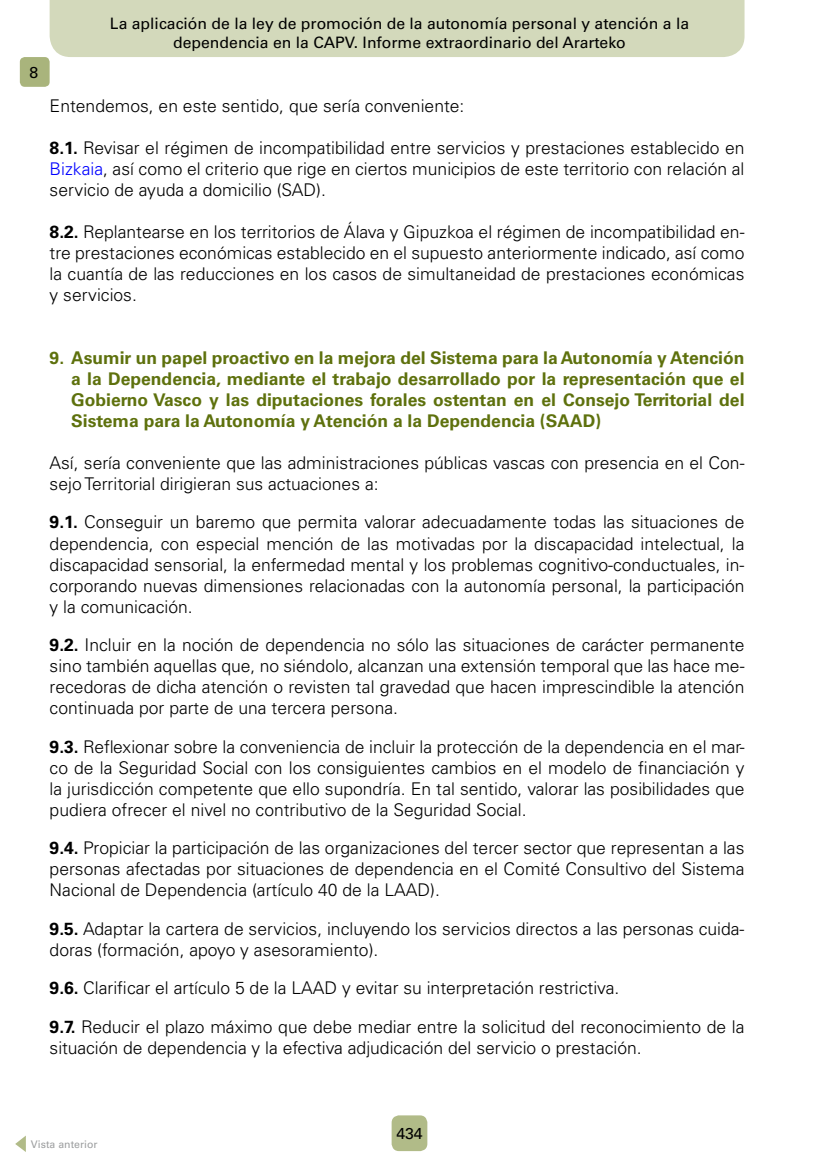
<style>
.page{position:relative;width:819px;height:1166px;background:#fff}
.page>*{position:absolute;margin:0;border:0;box-sizing:border-box;transform-origin:0 0}
.t1{font:300 17.5px/21px "Univers LT Std";color:#000;text-align:justify}
.t2{font:700 17.5px/21px "Univers LT Std";color:#5e710d;text-align:justify}
.t3{font:15.75px/18.9px "Univers LT Std";color:#000;text-align:center}
.t4{font:10.5px "Univers LT Std";color:#9c9e9f}
.s1{font-weight:700}
.s2{color:#00f}
</style>
<div class="page">
<div style="left:50px;top:0;width:694px;height:57px;background:#d3d9bb"></div>
<div style="left:20px;top:57px;width:30px;height:30px;background:#a9b47c;border-radius:5px"></div>
<div style="left:391px;top:1115px;width:36px;height:36px;background:#b1bb88;border-radius:7px"></div>
<svg style="left:15px;top:1135px;width:11px;height:17px"></svg>
<p class="t3" style="left:29px;top:63px;width:10px">8</p>
<p class="t3" style="left:110px;top:14px;width:580px">La aplicación de la ley de promoción de la autonomía personal y atención a la dependencia en la CAPV. Informe extraordinario del Ararteko</p>
<p class="t1" style="left:50px;top:95px;width:416px">Entendemos, en este sentido, que sería conveniente:</p>
<p class="t1" style="left:50px;top:137px;width:696px"><span class="s1">8.1.</span> Revisar el régimen de incompatibilidad entre servicios y prestaciones establecido en <span class="s2">Bizkaia</span>, así como el criterio que rige en ciertos municipios de este territorio con relación al servicio de ayuda a domicilio (SAD).</p>
<p class="t1" style="left:50px;top:221px;width:696px"><span class="s1">8.2.</span> Replantearse en los territorios de Álava y Gipuzkoa el régimen de incompatibilidad en&shy;tre prestaciones económicas establecido en el supuesto anteriormente indicado, así como la cuantía de las reducciones en los casos de simultaneidad de prestaciones económicas y servicios.</p>
<p class="t2" style="left:71px;top:347px;width:675px;text-indent:-22px">9. Asumir un papel proactivo en la mejora del Sistema para la Autonomía y Atención a la Dependencia, mediante el trabajo desarrollado por la representación que el Gobierno Vasco y las diputaciones forales ostentan en el Consejo Territorial del Sistema para la Autonomía y Atención a la Dependencia (SAAD)</p>
<p class="t1" style="left:50px;top:452px;width:696px">Así, sería conveniente que las administraciones públicas vascas con presencia en el Con&shy;sejo Territorial dirigieran sus actuaciones a:</p>
<p class="t1" style="left:50px;top:512px;width:696px"><span class="s1">9.1.</span> Conseguir un baremo que permita valorar adecuadamente todas las situaciones de dependencia, con especial mención de las motivadas por la discapacidad intelectual, la discapacidad sensorial, la enfermedad mental y los problemas cognitivo-conductuales, in&shy;corporando nuevas dimensiones relacionadas con la autonomía personal, la participación y la comunicación.</p>
<p class="t1" style="left:50px;top:634px;width:696px"><span class="s1">9.2.</span> Incluir en la noción de dependencia no sólo las situaciones de carácter permanente sino también aquellas que, no siéndolo, alcanzan una extensión temporal que las hace me&shy;recedoras de dicha atención o revisten tal gravedad que hacen imprescindible la atención continuada por parte de una tercera persona.</p>
<p class="t1" style="left:50px;top:736px;width:696px"><span class="s1">9.3.</span> Reflexionar sobre la conveniencia de incluir la protección de la dependencia en el mar&shy;co de la Seguridad Social con los consiguientes cambios en el modelo de financiación y la jurisdicción competente que ello supondría. En tal sentido, valorar las posibilidades que pudiera ofrecer el nivel no contributivo de la Seguridad Social.</p>
<p class="t1" style="left:50px;top:837px;width:696px"><span class="s1">9.4.</span> Propiciar la participación de las organizaciones del tercer sector que representan a las personas afectadas por situaciones de dependencia en el Comité Consultivo del Sistema Nacional de Dependencia (artículo 40 de la LAAD).</p>
<p class="t1" style="left:50px;top:918px;width:696px"><span class="s1">9.5.</span> Adaptar la cartera de servicios, incluyendo los servicios directos a las personas cuida&shy;doras (formación, apoyo y asesoramiento).</p>
<p class="t1" style="left:50px;top:977px;width:571px"><span class="s1">9.6.</span> Clarificar el artículo 5 de la LAAD y evitar su interpretación restrictiva.</p>
<p class="t1" style="left:50px;top:1016px;width:696px"><span class="s1">9.7.</span> Reducir el plazo máximo que debe mediar entre la solicitud del reconocimiento de la situación de dependencia y la efectiva adjudicación del servicio o prestación.</p>
<p class="t4" style="left:31px;top:1138px;width:68px">Vista anterior</p>
<p class="t3" style="left:396px;top:1124px;width:28px">434</p>
</div>
